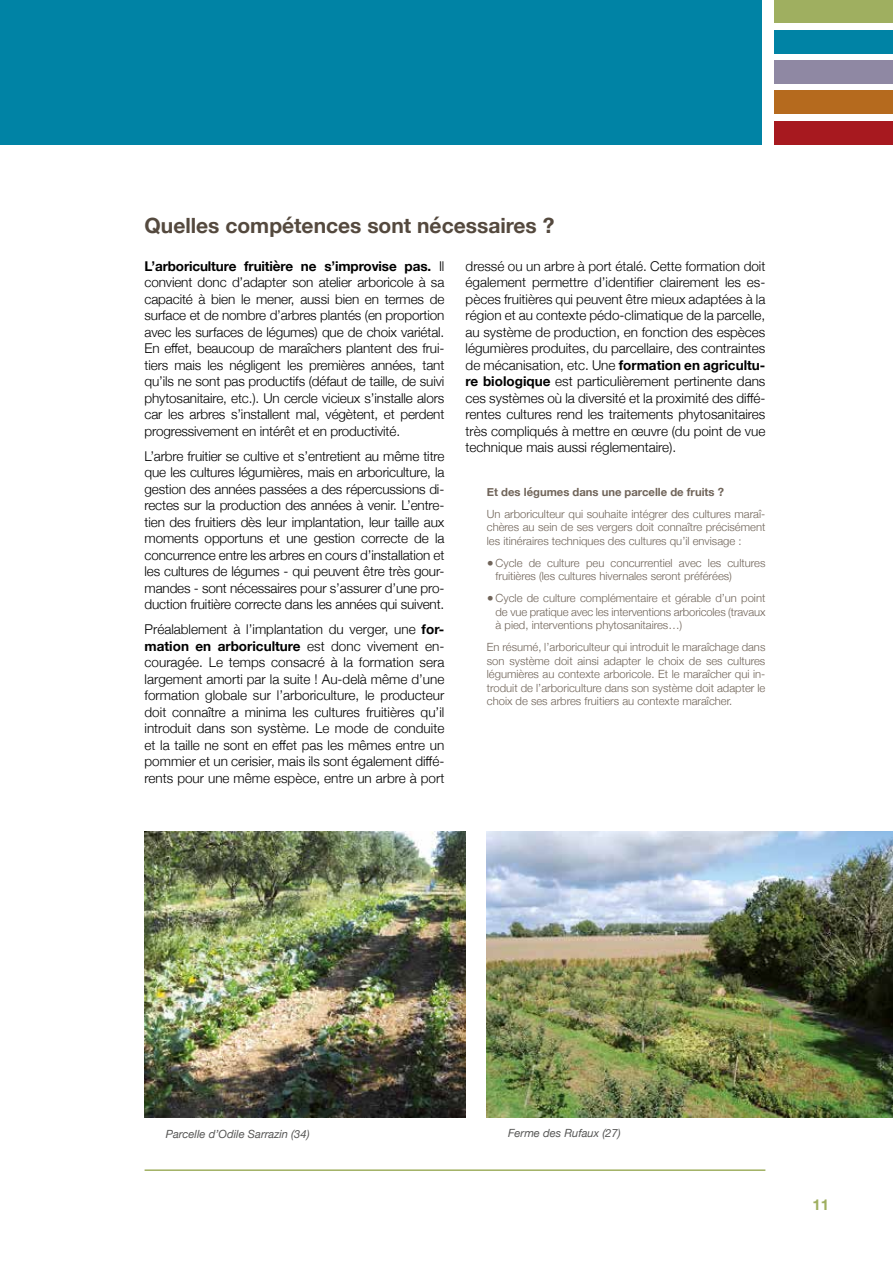
<style>
.page{position:relative;width:893px;height:1263px;background:#fff}
.page>*{position:absolute;margin:0;border:0;box-sizing:border-box;transform-origin:0 0}
.t1{font:700 21px "Helvetica Neue";color:#54493e}
.t2{font:700 15px "Helvetica Neue";color:#9faf60}
.t3{font:300 13.5px/16.5px "Helvetica Neue";letter-spacing:-.01em;color:#000;text-align:justify}
.t4{font:300 11.25px/13.5px "Helvetica Neue";color:#706459;text-align:justify}
.t5{font:italic 11.25px "Helvetica Neue";color:#575756}
.t6{font:700 11.25px "Helvetica Neue";color:#706459}
.s1{font-weight:700}
</style>
<div class="page">
<div style="left:775px;top:0;width:118px;height:23px;background:#9faf60"></div>
<div style="left:775px;top:30px;width:118px;height:24px;background:#0083a5"></div>
<div style="left:775px;top:60px;width:118px;height:24px;background:#8f88a3"></div>
<div style="left:775px;top:91px;width:118px;height:23px;background:#b56a1e"></div>
<div style="left:775px;top:121px;width:118px;height:24px;background:#a7191f"></div>
<div style="left:0;top:0;width:761px;height:145px;background:#0083a5"></div>
<hr style="left:145px;top:1169px;width:620px;height:2px;background:#9faf60">
<img style="left:145px;top:831px;width:321px;height:286px">
<img style="left:487px;top:831px;width:406px;height:286px">
<h1 class="t1" style="left:145px;top:209px;width:411px">Quelles compétences sont nécessaires ?</h1>
<p class="t3" style="left:145px;top:257px;width:301px"><span class="s1">L’arboriculture fruitière ne s’improvise pas.</span> Il convient donc d’adapter son atelier arboricole à sa capacité à bien le mener, aussi bien en termes de surface et de nombre d’arbres plantés (en proportion avec les surfaces de légumes) que de choix variétal.<br>En effet, beaucoup de maraîchers plantent des frui&shy;tiers mais les négligent les premières années, tant qu’ils ne sont pas productifs (défaut de taille, de suivi phytosanitaire, etc.). Un cercle vicieux s’installe alors car les arbres s’installent mal, végètent, et perdent progressivement en intérêt et en productivité.</p>
<p class="t3" style="left:145px;top:447px;width:301px">L’arbre fruitier se cultive et s’entretient au même titre que les cultures légumières, mais en arboriculture, la gestion des années passées a des répercussions di&shy;rectes sur la production des années à venir. L’entre&shy;tien des fruitiers dès leur implantation, leur taille aux moments opportuns et une gestion correcte de la concurrence entre les arbres en cours d’installation et les cultures de légumes - qui peuvent être très gour&shy;mandes - sont nécessaires pour s’assurer d’une pro&shy;duction fruitière correcte dans les années qui suivent.</p>
<p class="t3" style="left:145px;top:620px;width:301px">Préalablement à l’implantation du verger, une <span class="s1">for&shy;mation en arboriculture</span> est donc vivement en&shy;couragée. Le temps consacré à la formation sera largement amorti par la suite ! Au-delà même d’une formation globale sur l’arboriculture, le producteur doit connaître a minima les cultures fruitières qu’il introduit dans son système. Le mode de conduite et la taille ne sont en effet pas les mêmes entre un pommier et un cerisier, mais ils sont également diffé&shy;rents pour une même espèce, entre un arbre à port</p>
<p class="t3" style="left:466px;top:257px;width:301px">dressé ou un arbre à port étalé. Cette formation doit également permettre d’identifier clairement les es&shy;pèces fruitières qui peuvent être mieux adaptées à la région et au contexte pédo-climatique de la parcelle, au système de production, en fonction des espèces légumières produites, du parcellaire, des contraintes de mécanisation, etc. Une <span class="s1">formation en agricultu&shy;re biologique</span> est particulièrement pertinente dans ces systèmes où la diversité et la proximité des diffé&shy;rentes cultures rend les traitements phytosanitaires très compliqués à mettre en œuvre (du point de vue technique mais aussi réglementaire).</p>
<p class="t6" style="left:487px;top:483px;width:239px">Et des légumes dans une parcelle de fruits ?</p>
<p class="t4" style="left:487px;top:506px;width:280px">Un arboriculteur qui souhaite intégrer des cultures maraî&shy;chères au sein de ses vergers doit connaître précisément les itinéraires techniques des cultures qu’il envisage :</p>
<p class="t4" style="left:496px;top:555px;width:271px;text-indent:-9px">● Cycle de culture peu concurrentiel avec les cultures fruitières (les cultures hivernales seront préférées)</p>
<p class="t4" style="left:496px;top:591px;width:271px;text-indent:-9px">● Cycle de culture complémentaire et gérable d’un point de vue pratique avec les interventions arboricoles (travaux à pied, interventions phytosanitaires…)</p>
<p class="t4" style="left:487px;top:640px;width:280px">En résumé, l’arboriculteur qui introduit le maraîchage dans son système doit ainsi adapter le choix de ses cultures légumières au contexte arboricole. Et le maraîcher qui in&shy;troduit de l’arboriculture dans son système doit adapter le choix de ses arbres fruitiers au contexte maraîcher.</p>
<p class="t5" style="left:166px;top:1125px;width:145px">Parcelle d’Odile Sarrazin (34)</p>
<p class="t5" style="left:508px;top:1125px;width:114px">Ferme des Rufaux (27)</p>
<p class="t2" style="left:812px;top:1193px;width:18px">11</p>
</div>
